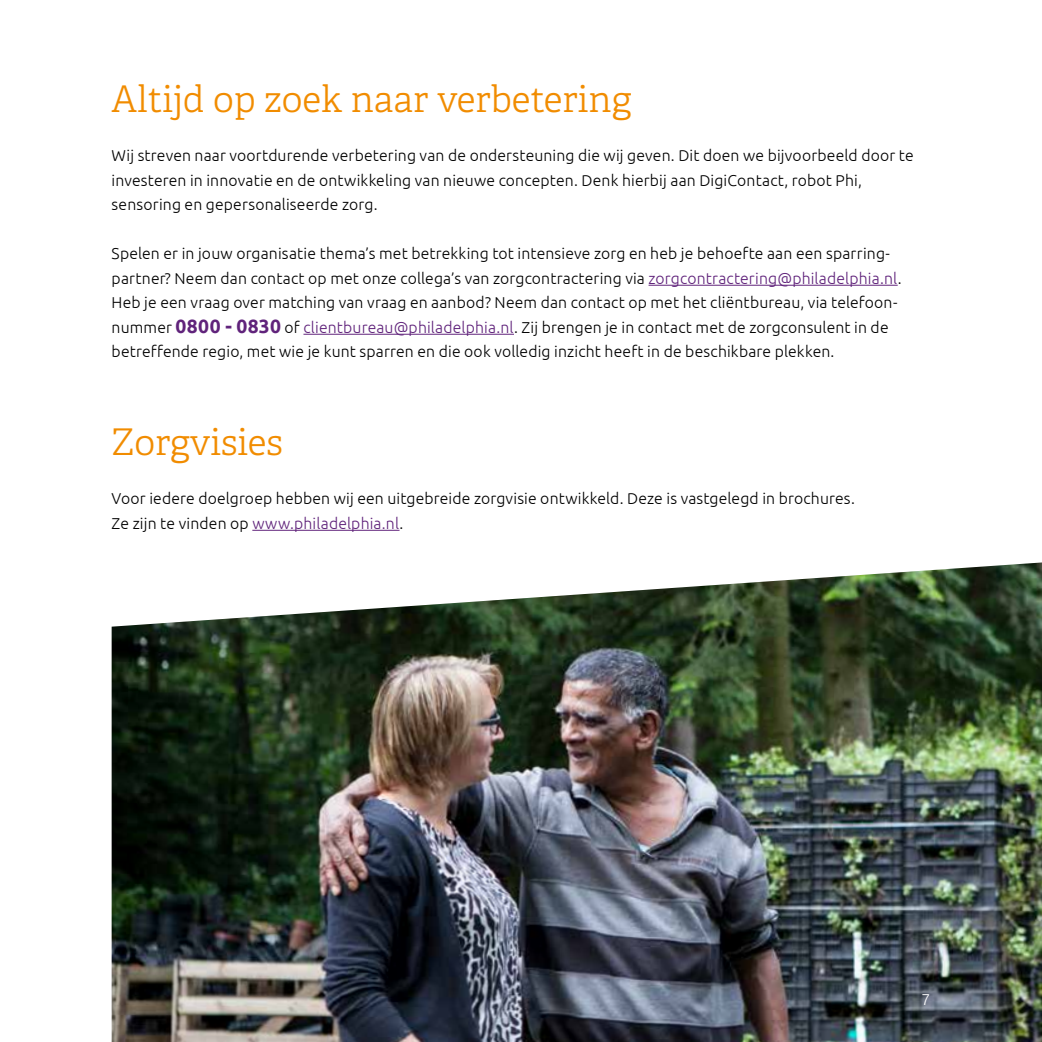
<style>
.page{position:relative;width:1042px;height:1042px;background:#fff}
.page>*{position:absolute;margin:0;border:0;box-sizing:border-box;transform-origin:0 0}
.t1{font:300 36.75px "Adelle";color:#f18c00}
.t2{font:300 15.75px/24.5px "Ubuntu";letter-spacing:.01em;color:#000}
.t3{font:300 15.75px "Ubuntu";color:#fff}
.s1{color:#60237b}
.s2{font-weight:700;font-size:19.25px;color:#60237b}
</style>
<div class="page">
<img style="left:112px;top:562px;width:930px;height:480px">
<hr style="left:648px;top:285px;width:249px;height:1px;background:#60237b">
<hr style="left:303px;top:334px;width:211px;height:1px;background:#60237b">
<hr style="left:252px;top:530px;width:147px;height:1px;background:#60237b">
<h1 class="t1" style="left:112px;top:77px;width:521px">Altijd op zoek naar verbetering</h1>
<p class="t2" style="left:112px;top:143px;width:803px">Wij streven naar voortdurende verbetering van de ondersteuning die wij geven. Dit doen we bijvoorbeeld door te investeren in innovatie en de ontwikkeling van nieuwe concepten. Denk hierbij aan DigiContact, robot Phi, sensoring en gepersonaliseerde zorg.</p>
<p class="t2" style="left:112px;top:241px;width:791px">Spelen er in jouw organisatie thema’s met betrekking tot intensieve zorg en heb je behoefte aan een sparring&shy;partner? Neem dan contact op met onze collega’s van zorgcontractering via <span class="s1">zorgcontractering@philadelphia.nl</span>.<br>Heb je een vraag over matching van vraag en aanbod? Neem dan contact op met het cliëntbureau, via telefoon&shy;nummer <span class="s2">0800 - 0830</span> of <span class="s1">clientbureau@philadelphia.nl</span>. Zij brengen je in contact met de zorgconsulent in de betreffende regio, met wie je kunt sparren en die ook volledig inzicht heeft in de beschikbare plekken.</p>
<h1 class="t1" style="left:112px;top:420px;width:173px">Zorgvisies</h1>
<p class="t2" style="left:112px;top:486px;width:745px">Voor iedere doelgroep hebben wij een uitgebreide zorgvisie ontwikkeld. Deze is vastgelegd in brochures.<br>Ze zijn te vinden op <span class="s1">www.philadelphia.nl</span>.</p>
<p class="t3" style="left:921px;top:989px;width:10px">7</p>
</div>
